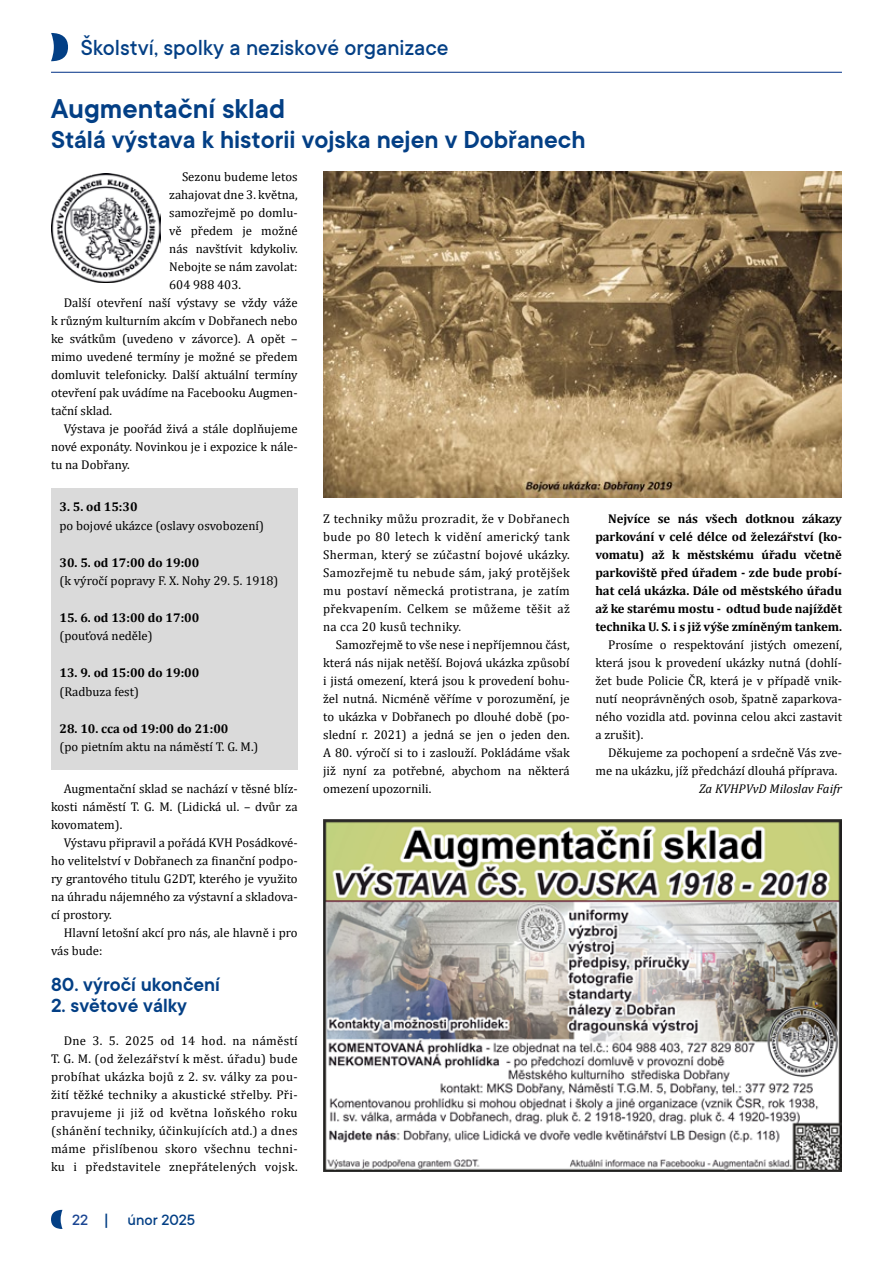
<style>
.page{position:relative;width:893px;height:1263px;background:#fff}
.page>*{position:absolute;margin:0;border:0;box-sizing:border-box;transform-origin:0 0}
.t1{font:600 30px "TT Commons";color:#033f85}
.t2{font:600 27px "TT Commons";color:#033f85}
.t3{font:500 24px "TT Commons";color:#033f85}
.t4{font:600 21px "TT Commons";color:#033f85}
.t5{font:500 16.5px "TT Commons";color:#033f85}
.t6{font:500 16.5px "TT Commons";color:#1b4693}
.t7{font:12.75px/18px "Cambria";color:#000;text-align:justify}
.t8{font:700 12.75px/18px "Cambria";letter-spacing:-.005em;color:#000;text-align:justify}
.t9{font:italic 12.75px "Cambria";color:#000}
.s1{font-size:18px}
</style>
<div class="page">
<svg style="left:51px;top:33px;width:17px;height:28px"></svg>
<svg style="left:51px;top:1210px;width:12px;height:19px"></svg>
<hr style="left:51px;top:72px;width:791px;height:1px;background:#1b4693">
<img style="left:323px;top:171px;width:519px;height:326px">
<img style="left:323px;top:819px;width:519px;height:352px">
<div style="left:51px;top:488px;width:247px;height:282px;background:#dadada"></div>
<img style="left:51px;top:173px;width:110px;height:110px">
<h3 class="t3" style="left:81px;top:32px;width:369px">Školství, spolky a neziskové organizace</h3>
<h1 class="t1" style="left:51px;top:90px;width:236px">Augmentační sklad</h1>
<h2 class="t2" style="left:51px;top:123px;width:536px">Stálá výstava k historii vojska nejen v Dobřanech</h2>
<p class="t7" style="left:182px;top:168px;width:117px">Sezonu budeme letos</p>
<p class="t7" style="left:169px;top:186px;width:130px">zahajovat dne 3. května,</p>
<p class="t7" style="left:169px;top:204px;width:130px">samozřejmě po domlu-</p>
<p class="t7" style="left:169px;top:222px;width:130px">vě předem je možné</p>
<p class="t7" style="left:169px;top:240px;width:130px">nás navštívit kdykoliv.</p>
<p class="t7" style="left:169px;top:258px;width:130px">Nebojte se nám zavolat:</p>
<p class="t7" style="left:169px;top:276px;width:73px">604 988 403.</p>
<p class="t7" style="left:64px;top:294px;width:235px">Další otevření naší výstavy se vždy váže</p>
<p class="t7" style="left:51px;top:312px;width:248px">k různým kulturním akcím v Dobřanech nebo</p>
<p class="t7" style="left:51px;top:330px;width:248px">ke svátkům (uvedeno v závorce). A opět –</p>
<p class="t7" style="left:51px;top:348px;width:248px">mimo uvedené termíny je možné se předem</p>
<p class="t7" style="left:51px;top:366px;width:248px">domluvit telefonicky. Další aktuální termíny</p>
<p class="t7" style="left:51px;top:384px;width:248px">otevření pak uvádíme na Facebooku Augmen-</p>
<p class="t7" style="left:51px;top:402px;width:63px">tační sklad.</p>
<p class="t7" style="left:64px;top:420px;width:235px">Výstava je poořád živá a stále doplňujeme</p>
<p class="t7" style="left:51px;top:438px;width:248px">nové exponáty. Novinkou je i expozice k nále-</p>
<p class="t7" style="left:51px;top:456px;width:80px">tu na Dobřany.</p>
<p class="t8" style="left:60px;top:497px;width:80px">3. 5. od 15:30</p>
<p class="t7" style="left:60px;top:516px;width:206px">po bojové ukázce (oslavy osvobození)</p>
<p class="t8" style="left:60px;top:553px;width:141px">30. 5. od 17:00 do 19:00</p>
<p class="t7" style="left:60px;top:572px;width:220px">(k výročí popravy F. X. Nohy 29. 5. 1918)</p>
<p class="t8" style="left:60px;top:608px;width:141px">15. 6. od 13:00 do 17:00</p>
<p class="t7" style="left:60px;top:627px;width:95px">(pouťová neděle)</p>
<p class="t8" style="left:60px;top:663px;width:141px">13. 9. od 15:00 do 19:00</p>
<p class="t7" style="left:60px;top:682px;width:81px">(Radbuza fest)</p>
<p class="t8" style="left:60px;top:719px;width:170px">28. 10. cca od 19:00 do 21:00</p>
<p class="t7" style="left:60px;top:738px;width:200px">(po pietním aktu na náměstí T. G. M.)</p>
<p class="t7" style="left:51px;top:780px;width:248px;text-indent:13px">Augmentační sklad se nachází v těsné blíz&shy;kosti náměstí T. G. M. (Lidická ul. – dvůr za kovomatem).</p>
<p class="t7" style="left:51px;top:834px;width:248px;text-indent:13px">Výstavu připravil a pořádá KVH Posádkové&shy;ho velitelství v Dobřanech za finanční podpo&shy;ry grantového titulu G2DT, kterého je využito na úhradu nájemného za výstavní a skladova&shy;cí prostory.</p>
<p class="t7" style="left:51px;top:924px;width:248px;text-indent:13px">Hlavní letošní akcí pro nás, ale hlavně i pro vás bude:</p>
<h3 class="t4" style="left:51px;top:971px;width:170px">80. výročí ukončení</h3>
<h3 class="t4" style="left:51px;top:992px;width:138px">2. světové války</h3>
<p class="t7" style="left:51px;top:1032px;width:248px;text-indent:13px">Dne 3. 5. 2025 od 14 hod. na náměstí T. G. M. (od železářství k měst. úřadu) bude probíhat ukázka bojů z 2. sv. války za pou&shy;žití těžké techniky a akustické střelby. Při&shy;pravujeme ji již od května loňského roku (shánění techniky, účinkujících atd.) a dnes máme přislíbenou skoro všechnu techni&shy;ku i představitele znepřátelených vojsk.</p>
<p class="t7" style="left:323px;top:510px;width:248px">Z techniky můžu prozradit, že v Dobřanech bude po 80 letech k vidění americký tank Sherman, který se zúčastní bojové ukázky.<br>Samozřejmě tu nebude sám, jaký protějšek mu postaví německá protistrana, je zatím překvapením. Celkem se můžeme těšit až na cca 20 kusů techniky.</p>
<p class="t7" style="left:323px;top:636px;width:248px;text-indent:13px">Samozřejmě to vše nese i nepříjemnou část, která nás nijak netěší. Bojová ukázka způsobí i jistá omezení, která jsou k provedení bohu&shy;žel nutná. Nicméně věříme v porozumění, je to ukázka v Dobřanech po dlouhé době (po&shy;slední r. 2021) a jedná se jen o jeden den.<br>A 80. výročí si to i zaslouží. Pokládáme však již nyní za potřebné, abychom na některá omezení upozornili.</p>
<p class="t8" style="left:595px;top:510px;width:248px;text-indent:13px">Nejvíce se nás všech dotknou zákazy parkování v celé délce od železářství (ko&shy;vomatu) až k městskému úřadu včetně parkoviště před úřadem - zde bude probí&shy;hat celá ukázka. Dále od městského úřadu až ke starému mostu - odtud bude najíždět technika U. S. i s již výše zmíněným tankem.</p>
<p class="t7" style="left:595px;top:636px;width:248px;text-indent:13px">Prosíme o respektování jistých omezení, která jsou k provedení ukázky nutná (dohlí&shy;žet bude Policie ČR, která je v případě vnik&shy;nutí neoprávněných osob, špatně zaparkova&shy;ného vozidla atd. povinna celou akci zastavit a zrušit).</p>
<p class="t7" style="left:595px;top:744px;width:248px;text-indent:13px">Děkujeme za pochopení a srdečně Vás zve&shy;me na ukázku, jíž předchází dlouhá příprava.</p>
<p class="t9" style="left:699px;top:780px;width:145px">Za KVHPVvD Miloslav Faifr</p>
<p class="t6" style="left:72px;top:1210px;width:18px">22</p>
<p class="t5" style="left:103px;top:1210px;width:93px"><span class="s1">|</span> únor 2025</p>
</div>
